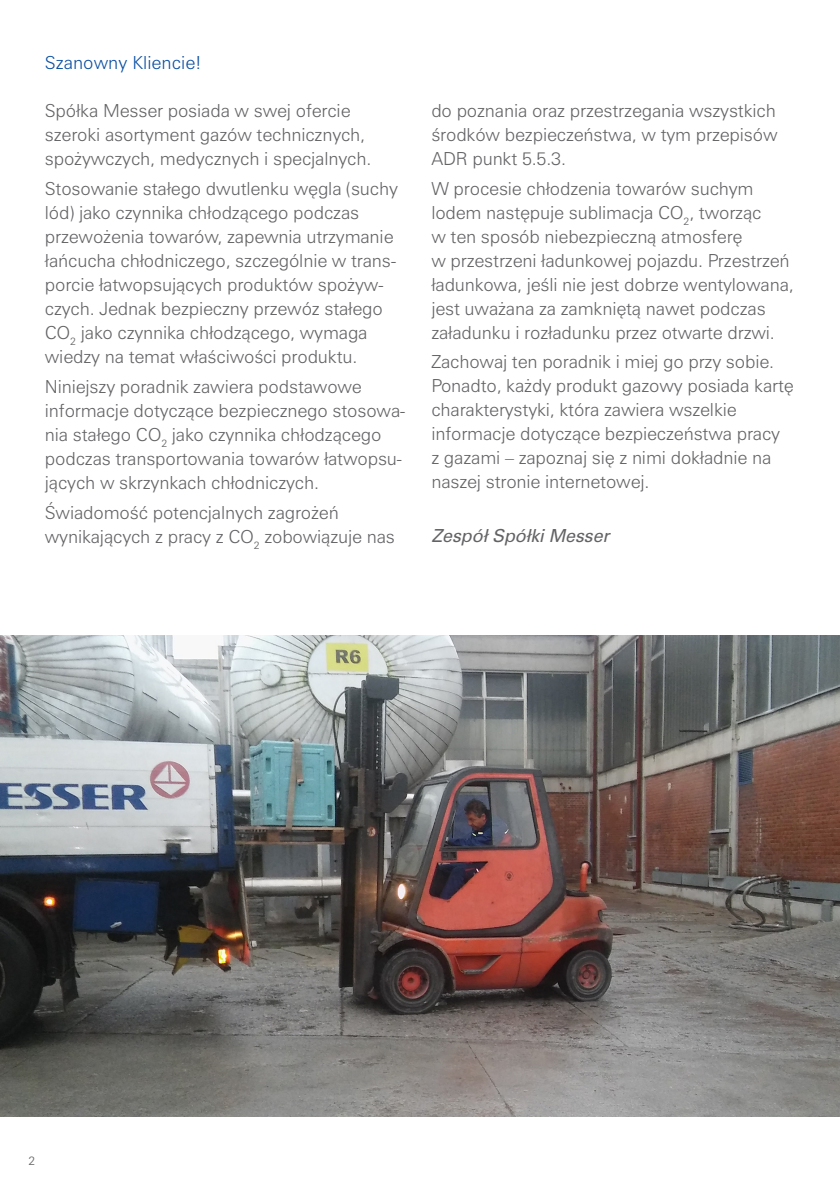
<style>
.page{position:relative;width:840px;height:1191px;background:#fff}
.page>*{position:absolute;margin:0;border:0;box-sizing:border-box;transform-origin:0 0}
.T1{font:300 18px/24px "Univers";letter-spacing:-.01em;color:#636366}
.T1-2{font:italic 18px "Univers";color:#636366}
.S3{font:300 18px "Univers";color:#0a4fa2}
.t1{font:300 12px "Univers";color:#636366}
</style>
<div class="page">
<img style="left:0;top:635px;width:839px;height:481px">
<p class="S3" style="left:45px;top:52px;width:158px">Szanowny Kliencie!</p>
<p class="T1" style="left:45px;top:99px;width:328px">Spółka Messer posiada w swej ofercie szeroki asortyment gazów technicznych, spożywczych, medycznych i specjalnych.</p>
<p class="T1" style="left:45px;top:176px;width:354px">Stosowanie stałego dwutlenku węgla (suchy lód) jako czynnika chłodzącego podczas przewożenia towarów, zapewnia utrzymanie łańcucha chłodniczego, szczególnie w trans&shy;porcie łatwopsujących produktów spożyw&shy;czych. Jednak bezpieczny przewóz stałego CO<sub>2</sub> jako czynnika chłodzącego, wymaga wiedzy na temat właściwości produktu.</p>
<p class="T1" style="left:45px;top:374px;width:361px">Niniejszy poradnik zawiera podstawowe informacje dotyczące bezpiecznego stosowa&shy;nia stałego CO<sub>2</sub> jako czynnika chłodzącego podczas transportowania towarów łatwopsu&shy;jących w skrzynkach chłodniczych.</p>
<p class="T1" style="left:45px;top:500px;width:351px">Świadomość potencjalnych zagrożeń wynikających z pracy z CO<sub>2</sub> zobowiązuje nas</p>
<p class="T1" style="left:431px;top:98px;width:347px;text-align:justify">do poznania oraz przestrzegania wszystkich środków bezpieczeństwa, w tym przepisów ADR punkt 5.5.3.</p>
<p class="T1" style="left:431px;top:176px;width:364px">W procesie chłodzenia towarów suchym lodem następuje sublimacja CO<sub>2</sub>, tworząc<br>w ten sposób niebezpieczną atmosferę<br>w przestrzeni ładunkowej pojazdu. Przestrzeń ładunkowa, jeśli nie jest dobrze wentylowana, jest uważana za zamkniętą nawet podczas załadunku i rozładunku przez otwarte drzwi.</p>
<p class="T1" style="left:431px;top:350px;width:363px">Zachowaj ten poradnik i miej go przy sobie.<br>Ponadto, każdy produkt gazowy posiada kartę charakterystyki, która zawiera wszelkie informacje dotyczące bezpieczeństwa pracy<br>z gazami – zapoznaj się z nimi dokładnie na naszej stronie internetowej.</p>
<p class="T1-2" style="left:431px;top:525px;width:179px">Zespół Spółki Messer</p>
<p class="t1" style="left:28px;top:1153px;width:8px">2</p>
</div>
